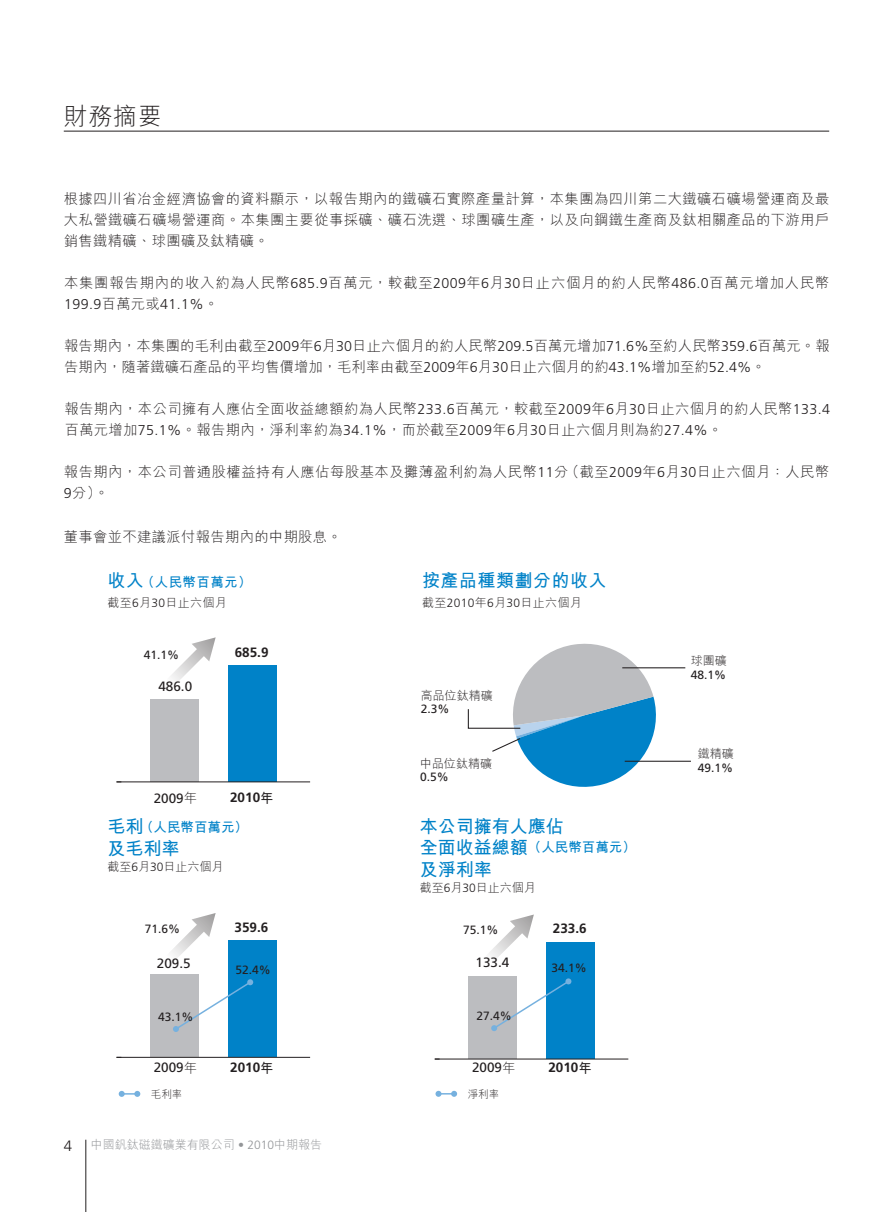
<style>
.page{position:relative;width:893px;height:1212px;background:#fff}
.page>*{position:absolute;margin:0;border:0;box-sizing:border-box;transform-origin:0 0}
.t1{font:300 24px "M Hei HK";color:#231f20}
.t2{font:700 18px "M Hei HK";color:#0082c8}
.t3{font:700 18px "M Hei HK";letter-spacing:.03em;color:#0082c8}
.t4{font:300 14.25px/21px "M Hei HK";letter-spacing:.035em;color:#231f20}
.t5{font:300 14.25px "M Hei HK";letter-spacing:.06em;color:#231f20}
.t6{font:300 14.25px "Frutiger LT Std";color:#231f20}
.t7{font:700 13.5px "M Hei HK";color:#0082c8}
.t8{font:13.5px "Frutiger LT Std";color:#231f20}
.t9{font:700 13.5px "Frutiger LT Std";color:#231f20}
.t10{font:300 12px "M Hei HK";color:#231f20}
.t11{font:12px "Frutiger LT Std";color:#231f20}
.t12{font:300 12px "M Hei HK";color:#939598}
.t13{font:300 10.5px "M Hei HK";color:#231f20}
.s1{font-family:"Frutiger LT Std"}
.s2{font-family:"M Hei HK"}
.s3{font-size:18px}
.s4{font-family:"M Hei HK";font-weight:300}
.s5{font-family:"Frutiger LT Std";font-size:15px;color:#231f20}
</style>
<div class="page">
<hr style="left:86px;top:1140px;width:1px;height:72px;background:#231f20">
<hr style="left:64px;top:131px;width:765px;height:1px;background:#231f20">
<div style="left:228px;top:665px;width:48px;height:117px;background:#0082c8"></div>
<div style="left:150px;top:699px;width:49px;height:83px;background:#bcbdc0"></div>
<hr style="left:117px;top:781px;width:193px;height:1px;background:#231f20">
<svg style="left:171px;top:637px;width:45px;height:45px"></svg>
<div style="left:228px;top:940px;width:48px;height:117px;background:#0082c8"></div>
<div style="left:150px;top:974px;width:49px;height:83px;background:#bcbdc0"></div>
<hr style="left:117px;top:1057px;width:193px;height:1px;background:#231f20">
<svg style="left:171px;top:913px;width:45px;height:45px"></svg>
<svg style="left:173px;top:979px;width:80px;height:53px"></svg>
<svg style="left:119px;top:1091px;width:21px;height:6px"></svg>
<div style="left:546px;top:942px;width:49px;height:117px;background:#0082c8"></div>
<div style="left:468px;top:976px;width:49px;height:83px;background:#bcbdc0"></div>
<hr style="left:435px;top:1059px;width:193px;height:1px;background:#231f20">
<svg style="left:489px;top:914px;width:45px;height:45px"></svg>
<svg style="left:491px;top:978px;width:80px;height:53px"></svg>
<svg style="left:435px;top:1091px;width:22px;height:6px"></svg>
<svg style="left:467px;top:643px;width:193px;height:144px"></svg>
<hr style="left:625px;top:761px;width:66px;height:1px;background:#231f20">
<hr style="left:622px;top:667px;width:63px;height:1px;background:#231f20">
<h1 class="t1" style="left:64px;top:100px;width:100px">財務摘要</h1>
<p class="t4" style="left:64px;top:188px;width:767px;text-align:justify">根據四川省冶金經濟協會的資料顯示，以報告期內的鐵礦石實際產量計算，本集團為四川第二大鐵礦石礦場營運商及最大私營鐵礦石礦場營運商。本集團主要從事採礦、礦石洗選、球團礦生產，以及向鋼鐵生產商及鈦相關產品的下游用戶銷售鐵精礦、球團礦及鈦精礦。</p>
<p class="t5" style="left:64px;top:273px;width:767px">本集團報告期內的收入約為人民幣<span class="s1">685.9</span>百萬元，較截至<span class="s1">2009</span>年<span class="s1">6</span>月<span class="s1">30</span>日止六個月的約人民幣<span class="s1">486.0</span>百萬元增加人民幣</p>
<p class="t6" style="left:64px;top:296px;width:156px">199.9<span class="s2">百萬元或</span>41.1%<span class="s2">。</span></p>
<p class="t4" style="left:64px;top:335px;width:767px">報告期內，本集團的毛利由截至<span class="s1">2009</span>年<span class="s1">6</span>月<span class="s1">30</span>日止六個月的約人民幣<span class="s1">209.5</span>百萬元增加<span class="s1">71.6%</span>至約人民幣<span class="s1">359.6</span>百萬元。報告期內，隨著鐵礦石產品的平均售價增加，毛利率由截至<span class="s1">2009</span>年<span class="s1">6</span>月<span class="s1">30</span>日止六個月的約<span class="s1">43.1%</span>增加至約<span class="s1">52.4%</span>。</p>
<p class="t4" style="left:64px;top:398px;width:767px">報告期內，本公司擁有人應佔全面收益總額約為人民幣<span class="s1">233.6</span>百萬元，較截至<span class="s1">2009</span>年<span class="s1">6</span>月<span class="s1">30</span>日止六個月的約人民幣<span class="s1">133.4</span>百萬元增加<span class="s1">75.1%</span>。報告期內，淨利率約為<span class="s1">34.1%</span>，而於截至<span class="s1">2009</span>年<span class="s1">6</span>月<span class="s1">30</span>日止六個月則為約<span class="s1">27.4%</span>。</p>
<p class="t4" style="left:64px;top:461px;width:767px">報告期內，本公司普通股權益持有人應佔每股基本及攤薄盈利約為人民幣<span class="s1">11</span>分（截至<span class="s1">2009</span>年<span class="s1">6</span>月<span class="s1">30</span>日止六個月：人民幣<br><span class="s1">9</span>分）。</p>
<p class="t4" style="left:64px;top:525px;width:279px">董事會並不建議派付報告期內的中期股息。</p>
<p class="t7" style="left:107px;top:572px;width:146px"><span class="s3">收入</span>（人民幣百萬元）</p>
<p class="t10" style="left:107px;top:594px;width:121px">截至<span class="s1">6</span>月<span class="s1">30</span>日止六個月</p>
<p class="t9" style="left:235px;top:644px;width:35px">685.9</p>
<p class="t8" style="left:158px;top:678px;width:35px">486.0</p>
<p class="t11" style="left:144px;top:648px;width:37px">41.1%</p>
<p class="t3" style="left:422px;top:567px;width:186px">按產品種類劃分的收入</p>
<p class="t10" style="left:422px;top:594px;width:161px">截至<span class="s1">2010</span>年<span class="s1">6</span>月<span class="s1">30</span>日止六個月</p>
<p class="t10" style="left:421px;top:687px;width:73px">高品位鈦精礦</p>
<p class="t11" style="left:421px;top:702px;width:30px">2.3%</p>
<p class="t10" style="left:420px;top:755px;width:73px">中品位鈦精礦</p>
<p class="t11" style="left:420px;top:770px;width:30px">0.5%</p>
<p class="t8" style="left:154px;top:790px;width:45px">2009<span class="s4">年</span></p>
<p class="t9" style="left:230px;top:790px;width:45px">2010<span class="s2">年</span></p>
<p class="t7" style="left:107px;top:817px;width:142px"><span class="s3">毛利</span>（人民幣百萬元）</p>
<p class="t2" style="left:107px;top:835px;width:73px">及毛利率</p>
<p class="t10" style="left:107px;top:858px;width:118px">截至<span class="s1">6</span>月<span class="s1">30</span>日止六個月</p>
<p class="t2" style="left:420px;top:813px;width:145px">本公司擁有人應佔</p>
<p class="t7" style="left:420px;top:838px;width:217px"><span class="s3">全面收益總額</span>（人民幣百萬元）</p>
<p class="t2" style="left:420px;top:856px;width:73px">及淨利率</p>
<p class="t10" style="left:420px;top:879px;width:118px">截至<span class="s1">6</span>月<span class="s1">30</span>日止六個月</p>
<p class="t11" style="left:145px;top:922px;width:37px">71.6%</p>
<p class="t9" style="left:235px;top:919px;width:35px">359.6</p>
<p class="t11" style="left:463px;top:923px;width:37px">75.1%</p>
<p class="t9" style="left:553px;top:920px;width:35px">233.6</p>
<p class="t8" style="left:157px;top:955px;width:35px">209.5</p>
<p class="t11" style="left:235px;top:963px;width:37px">52.4%</p>
<p class="t8" style="left:476px;top:954px;width:35px">133.4</p>
<p class="t11" style="left:551px;top:961px;width:37px">34.1%</p>
<p class="t11" style="left:158px;top:1009px;width:37px">43.1%</p>
<p class="t11" style="left:476px;top:1009px;width:37px">27.4%</p>
<p class="t8" style="left:154px;top:1060px;width:45px">2009<span class="s4">年</span></p>
<p class="t9" style="left:230px;top:1059px;width:45px">2010<span class="s2">年</span></p>
<p class="t8" style="left:472px;top:1060px;width:45px">2009<span class="s4">年</span></p>
<p class="t9" style="left:548px;top:1059px;width:45px">2010<span class="s2">年</span></p>
<p class="t13" style="left:151px;top:1087px;width:33px">毛利率</p>
<p class="t12" style="left:64px;top:1136px;width:260px"><span class="s5">4</span> 中國釩鈦磁鐵礦業有限公司 <span class="s1">• 2010</span>中期報告</p>
<p class="t13" style="left:468px;top:1087px;width:33px">淨利率</p>
<p class="t10" style="left:691px;top:652px;width:37px">球團礦</p>
<p class="t11" style="left:691px;top:667px;width:37px">48.1%</p>
<p class="t10" style="left:698px;top:745px;width:37px">鐵精礦</p>
<p class="t11" style="left:698px;top:761px;width:37px">49.1%</p>
</div>
